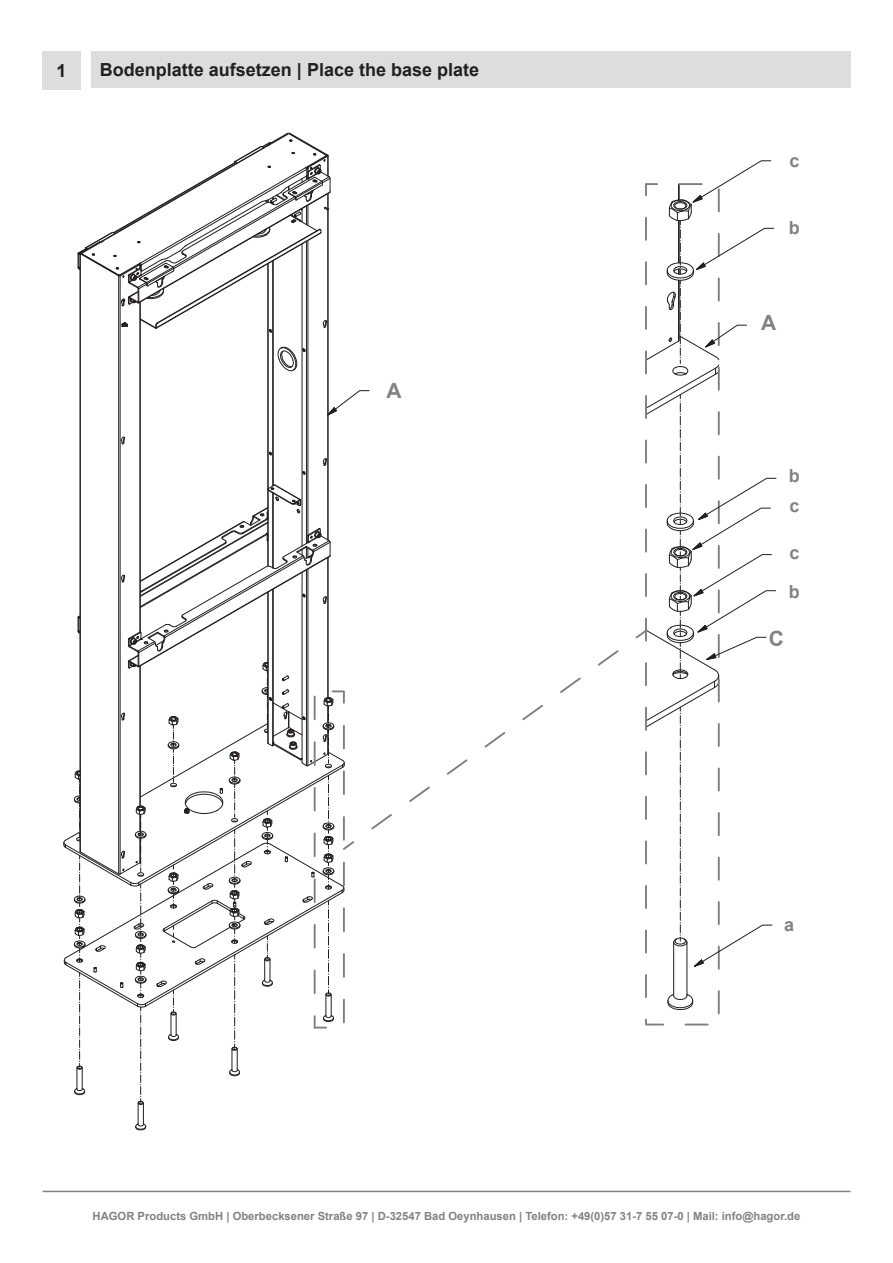
<style>
.page{position:relative;width:893px;height:1263px;background:#fff}
.page>*{position:absolute;margin:0;border:0;box-sizing:border-box;transform-origin:0 0}
.t1{font:700 21px "Arial";color:#808285}
.t2{font:700 18px "Arial";color:#231f20}
.t3{font:700 18px/29.7px "Arial";color:#808285}
.t4{font:700 11.25px "Arial";color:#808285}
</style>
<div class="page">
<hr style="left:43px;top:1191px;width:807px;height:1px;background:#808285">
<div style="left:43px;top:51px;width:38px;height:38px;background:#dcdddf"></div>
<hr style="left:673px;top:942px;width:1px;height:54px;background:#231f20">
<hr style="left:687px;top:942px;width:1px;height:54px;background:#231f20">
<svg style="left:667px;top:993px;width:26px;height:17px"></svg>
<svg style="left:409px;top:786px;width:21px;height:16px"></svg>
<svg style="left:446px;top:759px;width:22px;height:16px"></svg>
<svg style="left:484px;top:732px;width:22px;height:16px"></svg>
<svg style="left:522px;top:705px;width:21px;height:16px"></svg>
<svg style="left:560px;top:677px;width:21px;height:16px"></svg>
<svg style="left:598px;top:650px;width:21px;height:16px"></svg>
<hr style="left:645px;top:975px;width:2px;height:22px;background:#7c7f81">
<svg style="left:645px;top:1018px;width:19px;height:8px"></svg>
<hr style="left:685px;top:1023px;width:23px;height:2px;background:#7c7f81">
<hr style="left:718px;top:991px;width:2px;height:22px;background:#7c7f81">
<hr style="left:718px;top:946px;width:2px;height:23px;background:#7c7f81">
<svg style="left:635px;top:160px;width:142px;height:808px"></svg>
<svg style="left:63px;top:132px;width:329px;height:998px"></svg>
<div style="left:91px;top:51px;width:759px;height:37px;background:#dcdddf"></div>
<h2 class="t2" style="left:57px;top:58px;width:12px">1</h2>
<h2 class="t2" style="left:100px;top:57px;width:381px">Bodenplatte aufsetzen | Place the base plate</h2>
<h1 class="t1" style="left:387px;top:376px;width:17px">A</h1>
<h2 class="t3" style="left:789px;top:146px;width:12px">c</h2>
<h2 class="t3" style="left:789px;top:213px;width:12px">b</h2>
<h1 class="t1" style="left:761px;top:308px;width:17px">A</h1>
<h2 class="t3" style="left:789px;top:461px;width:12px">b c</h2>
<h2 class="t3" style="left:789px;top:534px;width:12px;line-height:38.2px">c b</h2>
<h1 class="t1" style="left:769px;top:623px;width:17px">C</h1>
<h2 class="t3" style="left:784px;top:910px;width:12px">a</h2>
<p class="t4" style="left:93px;top:1208px;width:709px">HAGOR Products GmbH | Oberbecksener Straße 97 | D-32547 Bad Oeynhausen | Telefon: +49(0)57 31-7 55 07-0 | Mail: info@hagor.de</p>
</div>
